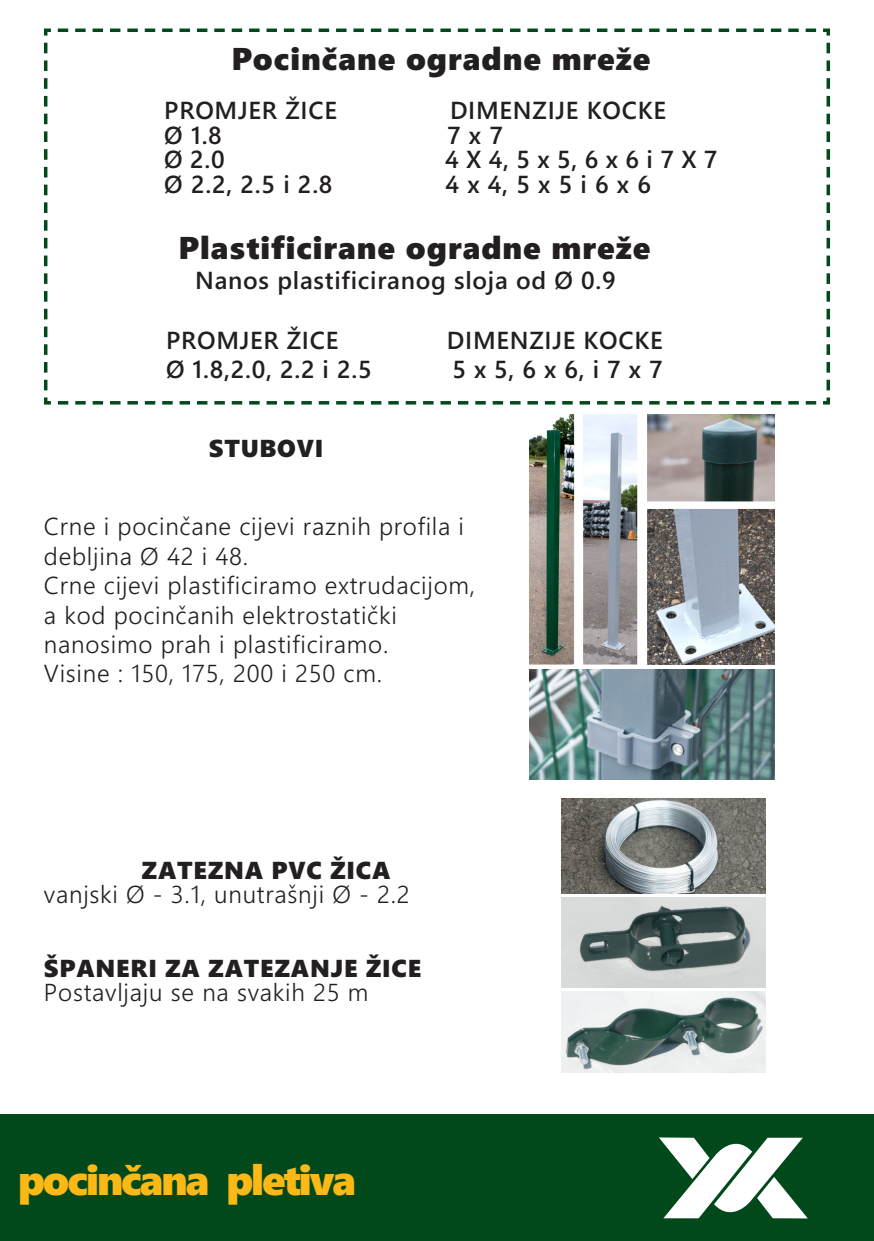
<style>
.page{position:relative;width:874px;height:1241px;background:#fff}
.page>*{position:absolute;margin:0;border:0;box-sizing:border-box;transform-origin:0 0}
.t1{font:900 42px "Segoe WP";letter-spacing:-.05em;color:#fcb814}
.Body_Text{font:900 31.5px "Segoe WP";letter-spacing:.03em;color:#231f20}
.Body_Text-2{font:300 24.5px "Segoe WP";letter-spacing:.03em;color:#231f20}
.Body_Text-3{font:600 24.5px "Segoe WP";letter-spacing:.03em;color:#231f20}
.Body_Text-4{font:900 24.5px "Segoe WP";letter-spacing:.03em;color:#231f20}
</style>
<div class="page">
<div style="left:0;top:1114px;width:873px;height:126px;background:#01491a"></div>
<svg style="left:659px;top:1137px;width:148px;height:82px"></svg>
<img style="left:529px;top:414px;width:245px;height:251px">
<svg style="left:43px;top:28px;width:788px;height:377px"></svg>
<img style="left:561px;top:991px;width:204px;height:81px">
<img style="left:561px;top:897px;width:204px;height:90px">
<img style="left:561px;top:798px;width:204px;height:95px">
<img style="left:529px;top:669px;width:245px;height:110px">
<p class="Body_Text" style="left:231px;top:39px;width:420px">Pocinčane ogradne mreže</p>
<p class="Body_Text-3" style="left:164px;top:95px;width:174px">PROMJER ŽICE</p>
<p class="Body_Text-3" style="left:450px;top:95px;width:218px">DIMENZIJE KOCKE</p>
<p class="Body_Text-3" style="left:164px;top:120px;width:59px">Ø 1.8</p>
<p class="Body_Text-3" style="left:447px;top:120px;width:57px">7 x 7</p>
<p class="Body_Text-3" style="left:164px;top:144px;width:62px">Ø 2.0</p>
<p class="Body_Text-3" style="left:445px;top:144px;width:274px">4 X 4, 5 x 5, 6 x 6 i 7 X 7</p>
<p class="Body_Text-3" style="left:164px;top:169px;width:170px">Ø 2.2, 2.5 i 2.8</p>
<p class="Body_Text-3" style="left:445px;top:169px;width:207px">4 x 4, 5 x 5 i 6 x 6</p>
<p class="Body_Text" style="left:178px;top:228px;width:473px">Plastificirane ogradne mreže</p>
<p class="Body_Text-3" style="left:195px;top:265px;width:422px">Nanos plastificiranog sloja od Ø 0.9</p>
<p class="Body_Text-3" style="left:166px;top:324px;width:174px">PROMJER ŽICE</p>
<p class="Body_Text-3" style="left:446px;top:324px;width:217px">DIMENZIJE KOCKE</p>
<p class="Body_Text-3" style="left:166px;top:354px;width:207px">Ø 1.8,2.0, 2.2 i 2.5</p>
<p class="Body_Text-3" style="left:452px;top:354px;width:212px">5 x 5, 6 x 6, i 7 x 7</p>
<p class="Body_Text-4" style="left:209px;top:432px;width:116px">STUBOVI</p>
<p class="Body_Text-2" style="left:44px;top:511px;width:421px">Crne i pocinčane cijevi raznih profila i</p>
<p class="Body_Text-2" style="left:44px;top:541px;width:206px">debljina Ø 42 i 48.</p>
<p class="Body_Text-2" style="left:44px;top:570px;width:432px">Crne cijevi plastificiramo extrudacijom,</p>
<p class="Body_Text-2" style="left:44px;top:600px;width:354px">a kod pocinčanih elektrostatički</p>
<p class="Body_Text-2" style="left:44px;top:629px;width:346px">nanosimo prah i plastificiramo.</p>
<p class="Body_Text-2" style="left:44px;top:658px;width:339px">Visine : 150, 175, 200 i 250 cm.</p>
<p class="Body_Text-4" style="left:141px;top:854px;width:250px">ZATEZNA PVC ŽICA</p>
<p class="Body_Text-2" style="left:44px;top:879px;width:367px">vanjski Ø - 3.1, unutrašnji Ø - 2.2</p>
<p class="Body_Text-4" style="left:44px;top:952px;width:378px">ŠPANERI ZA ZATEZANJE ŽICE</p>
<p class="Body_Text-2" style="left:44px;top:977px;width:326px">Postavljaju se na svakih 25 m</p>
<h1 class="t1" style="left:18px;top:1153px;width:339px">pocinčana pletiva</h1>
</div>
